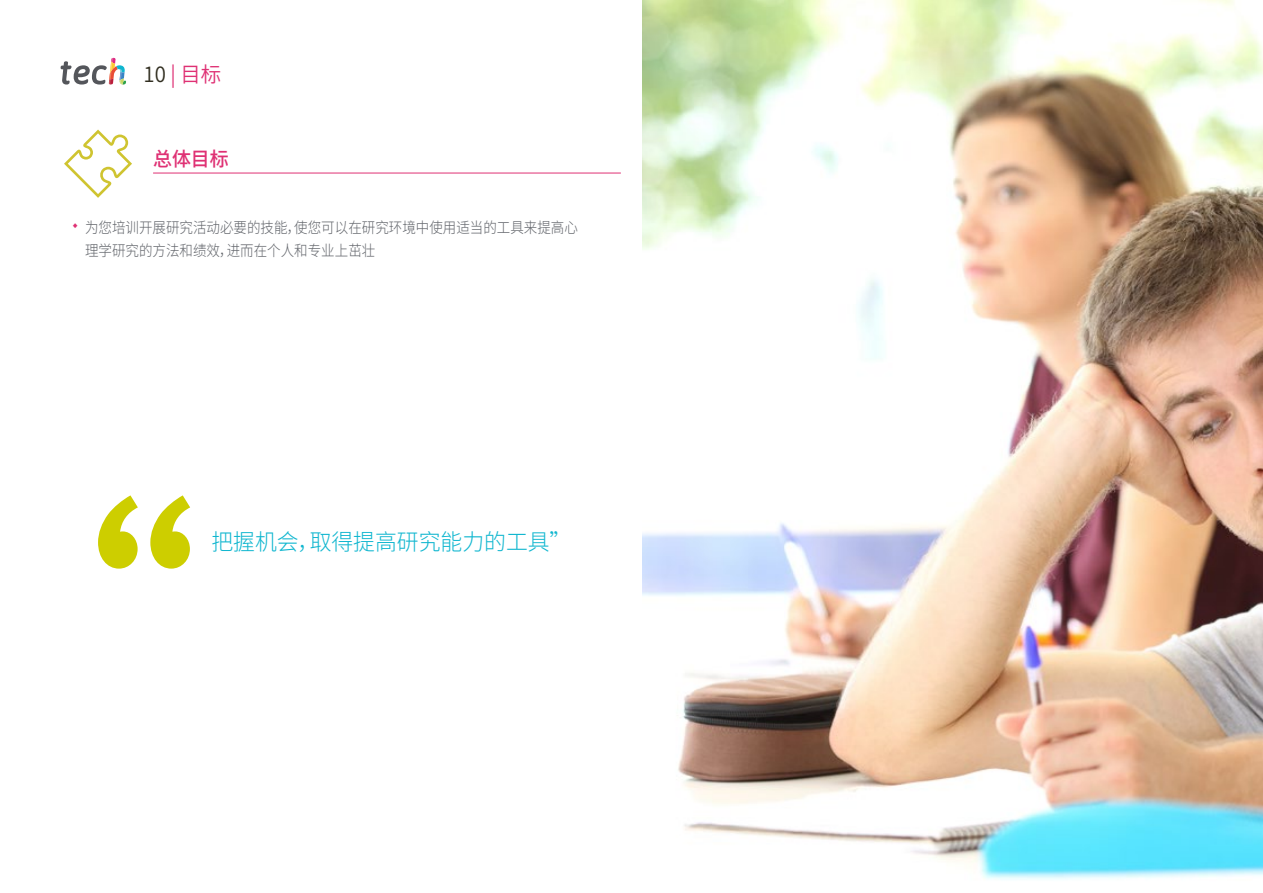
<style>
.page{position:relative;width:1263px;height:893px;background:#fff}
.page>*{position:absolute;margin:0;border:0;box-sizing:border-box;transform-origin:0 0}
.t1{font:300 22.5px "Source Han Sans CN";color:#0fb6cf}
.t2{font:21px "Source Han Sans CN";color:#df3174}
.t3{font:500 19.5px "Source Han Sans CN";color:#df3174}
.t4{font:300 15px/22.5px "Source Han Sans CN";color:#61646a;scale:.9 1}
.s1{color:#312e20}
</style>
<div class="page">
<hr style="left:153px;top:173px;width:468px;height:1px;background:#df3174">
<svg style="left:64px;top:130px;width:68px;height:68px"></svg>
<svg style="left:98px;top:495px;width:92px;height:74px"></svg>
<img style="left:642px;top:0;width:621px;height:880px">
<svg style="left:61px;top:58px;width:65px;height:27px"></svg>
<h2 class="t2" style="left:144px;top:62px;width:79px"><span class="s1">10</span> | 目标</h2>
<h3 class="t3" style="left:153px;top:147px;width:77px">总体目标</h3>
<p class="t4" style="left:85px;top:217px;width:549px">为您培训开展研究活动必要的技能，使您可以在研究环境中使用适当的工具来提高心理学研究的方法和绩效，进而在个人和专业上茁壮</p>
<h1 class="t1" style="left:211px;top:529px;width:361px">把握机会，取得提高研究能力的工具”</h1>
</div>
